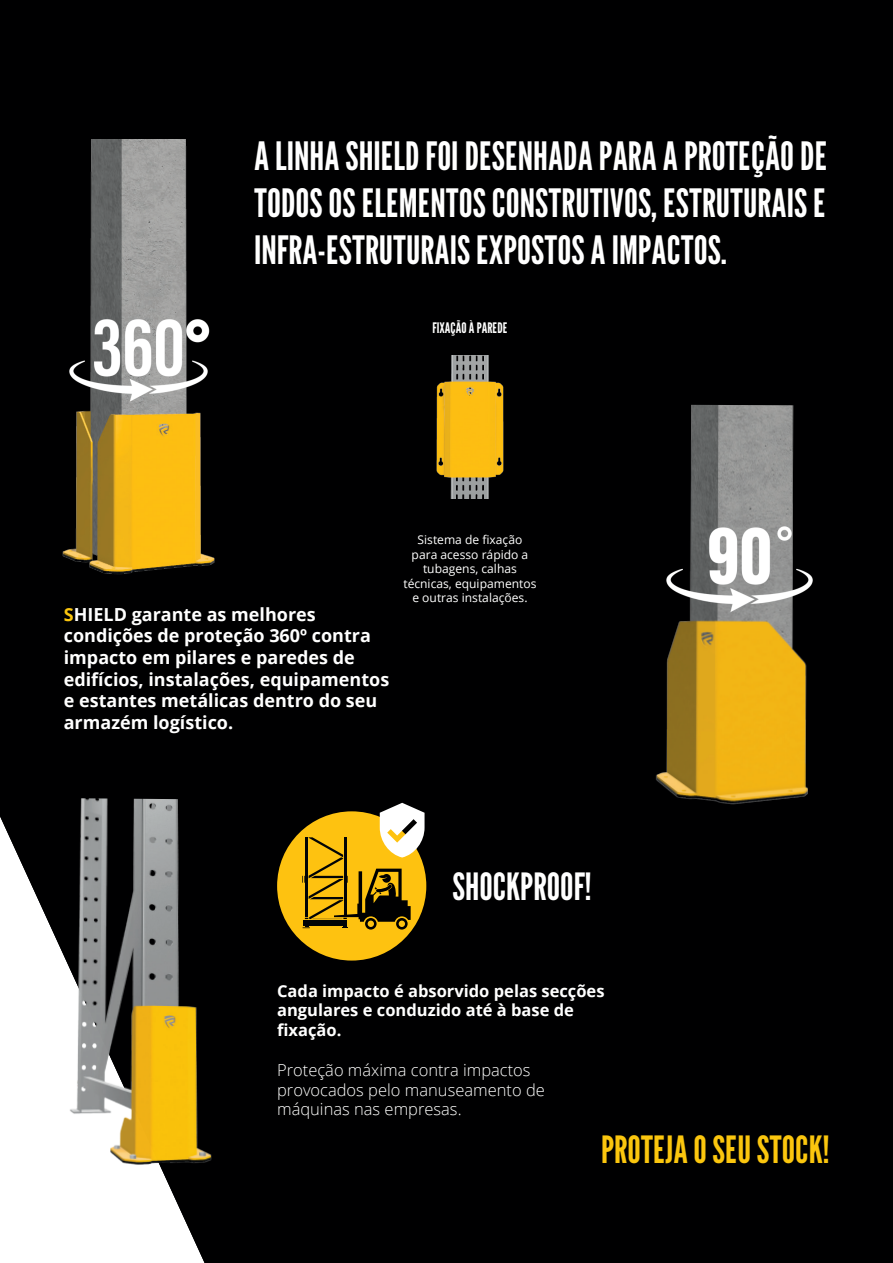
<style>
.page{position:relative;width:893px;height:1263px;background:#000001}
.page>*{position:absolute;margin:0;border:0;box-sizing:border-box;transform-origin:0 0}
.t1{font:39px/46.8px "League Gothic";color:#fff;text-align:justify}
.t2{font:37.5px "League Gothic";color:#fbc60e}
.t3{font:37.5px "League Gothic";color:#fff}
.t4{font:700 18px/21.6px "Open Sans";color:#fff}
.t5{font:300 16.5px/19.8px "Open Sans";color:#fff}
.t6{font:700 16.5px/19.8px "Open Sans";color:#fff}
.t7{font:14.55px "League Gothic";color:#fff}
.t8{font:12.15px/14.5px "Open Sans";color:#fff;text-align:center}
.s1{color:#fbc60e}
</style>
<div class="page">
<img style="left:12px;top:140px;width:259px;height:441px">
<img style="left:0;top:797px;width:298px;height:400px">
<img style="left:422px;top:356px;width:93px;height:142px">
<div style="left:277px;top:811px;width:149px;height:149px;background:#fec210;border-radius:75px"></div>
<svg style="left:303px;top:803px;width:122px;height:126px"></svg>
<img style="left:58px;top:297px;width:161px;height:124px">
<img style="left:628px;top:405px;width:211px;height:428px">
<img style="left:648px;top:494px;width:183px;height:141px">
<h1 class="t1" style="left:254px;top:131px;width:575px">A LINHA SHIELD FOI DESENHADA PARA A PROTEÇÃO DE TODOS OS ELEMENTOS CONSTRUTIVOS, ESTRUTURAIS E INFRA-ESTRUTURAIS EXPOSTOS A IMPACTOS.</h1>
<p class="t7" style="left:432px;top:318px;width:77px">FIXAÇÃO À PAREDE</p>
<p class="t4" style="left:64px;top:603px;width:327px"><span class="s1">S</span>HIELD garante as melhores condições de proteção 360º contra impacto em pilares e paredes de edifícios, instalações, equipamentos e estantes metálicas dentro do seu armazém logístico.</p>
<p class="t8" style="left:403px;top:532px;width:135px">Sistema de fixação para acesso rápido a tubagens, calhas técnicas, equipamentos e outras instalações.</p>
<h2 class="t3" style="left:452px;top:860px;width:141px">SHOCKPROOF!</h2>
<p class="t6" style="left:277px;top:980px;width:329px">Cada impacto é absorvido pelas secções angulares e conduzido até à base de fixação.</p>
<p class="t5" style="left:277px;top:1059px;width:269px">Proteção máxima contra impactos provocados pelo manuseamento de máquinas nas empresas.</p>
<h2 class="t2" style="left:601px;top:1123px;width:230px">PROTEJA O SEU STOCK!</h2>
</div>
